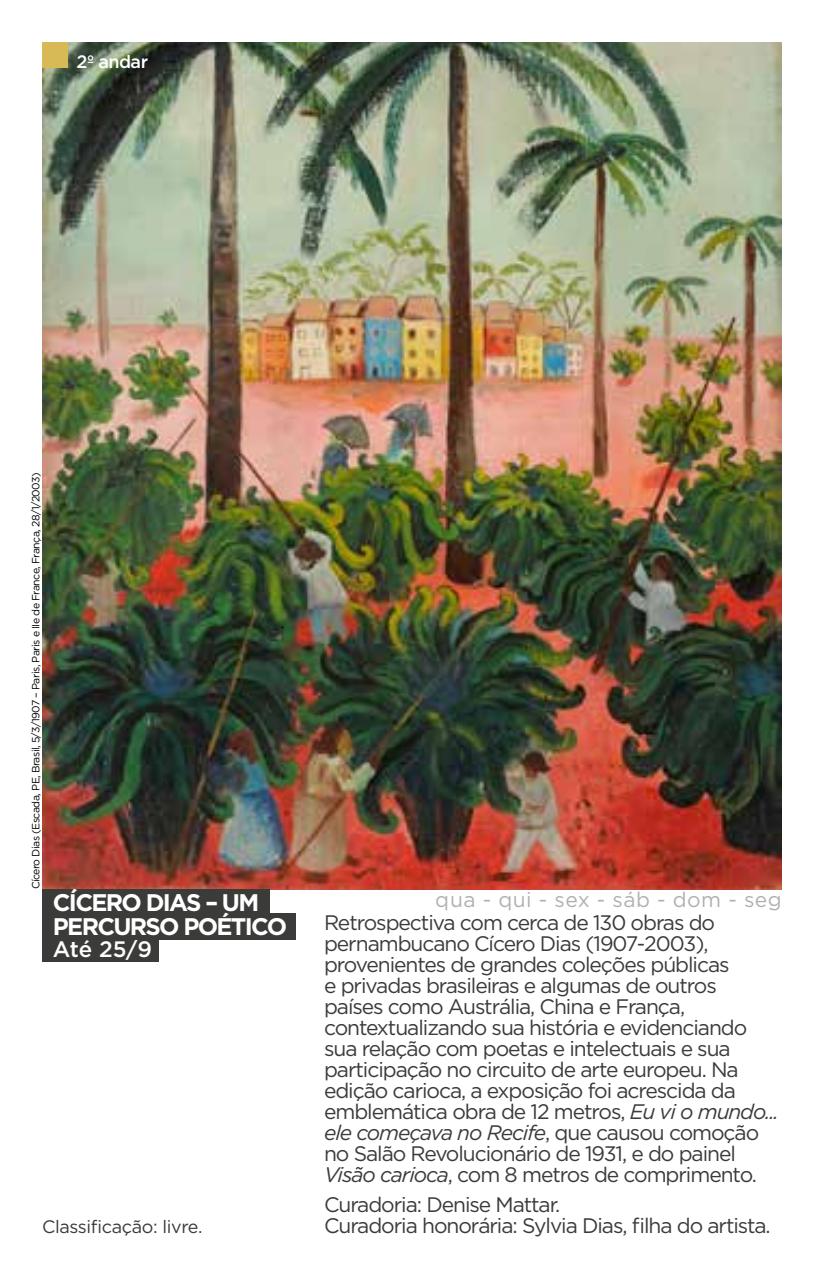
<style>
.page{position:relative;width:825px;height:1276px;background:#fff}
.page>*{position:absolute;margin:0;border:0;box-sizing:border-box;transform-origin:0 0}
.t1{font:700 24px/23.7px "Gotham";letter-spacing:-.07em;color:#fff}
.t2{font:500 22.2px "Gotham";color:#fff}
.t3{font:21px/21px "Gotham";letter-spacing:-.05em;color:#3b3b3a}
.t4{font:21px "Gotham";letter-spacing:.02em;color:#9c9d9d}
.t5{font:18px "Gotham";letter-spacing:-.02em;color:#3b3b3a}
.t6{font:500 18px "Gotham";letter-spacing:-.03em;color:#fff}
.t7{font:10.5px "Gotham";letter-spacing:-.05em;color:#000}
.s1{font-style:italic}
</style>
<div class="page">
<img style="left:42px;top:43px;width:740px;height:846px">
<div style="left:42px;top:935px;width:117px;height:26px;background:#3b3b3a"></div>
<svg style="left:42px;top:43px;width:26px;height:25px"></svg>
<div style="left:42px;top:889px;width:228px;height:26px;background:#3b3b3a"></div>
<div style="left:42px;top:913px;width:254px;height:26px;background:#3b3b3a"></div>
<p class="t6" style="left:77px;top:52px;width:73px">2º andar</p>
<p class="t7" style="left:30px;top:889px;width:419px;rotate:-90deg">Cícero Dias (Escada, PE, Brasil, 5/3/1907 – Paris, Paris e IIe de France, França, 28/1/2003)</p>
<p class="t1" style="left:53px;top:890px;width:236px">CÍCERO DIAS – UM<br>PERCURSO POÉTICO</p>
<p class="t4" style="left:436px;top:888px;width:347px">qua - qui - sex - sáb - dom - seg</p>
<p class="t3" style="left:324px;top:911px;width:456px">Retrospectiva com cerca de 130 obras do pernambucano Cícero Dias (1907-2003), provenientes de grandes coleções públicas<br>e privadas brasileiras e algumas de outros países como Austrália, China e França, contextualizando sua história e evidenciando sua relação com poetas e intelectuais e sua participação no circuito de arte europeu. Na edição carioca, a exposição foi acrescida da emblemática obra de 12 metros, <span class="s1">Eu vi o mundo... ele começava no Recife</span>, que causou comoção no Salão Revolucionário de 1931, e do painel <span class="s1">Visão carioca</span>, com 8 metros de comprimento.</p>
<p class="t3" style="left:324px;top:1193px;width:448px">Curadoria: Denise Mattar.<br>Curadoria honorária: Sylvia Dias, filha do artista.</p>
<p class="t2" style="left:53px;top:936px;width:101px">Até 25/9</p>
<p class="t5" style="left:42px;top:1216px;width:162px">Classificação: livre.</p>
</div>
